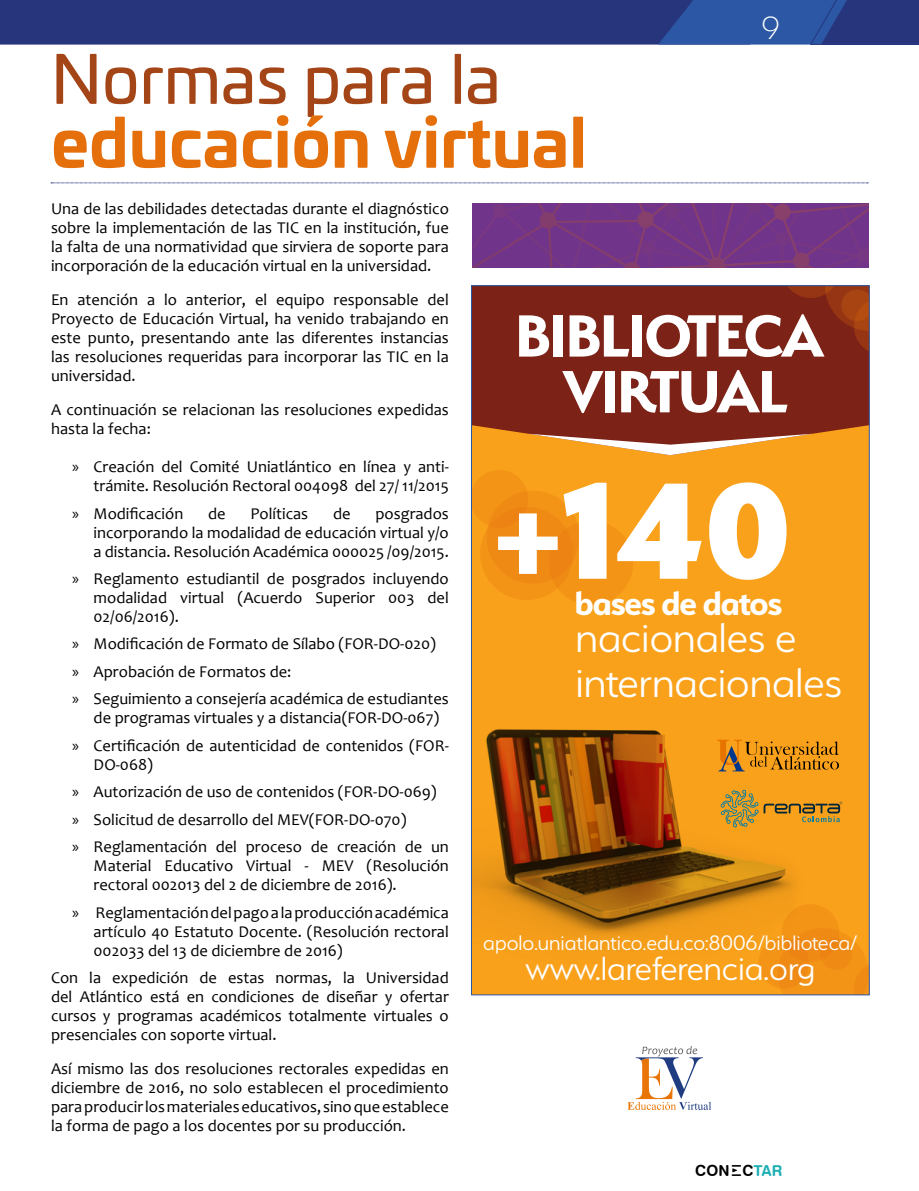
<style>
.page{position:relative;width:919px;height:1191px;background:#fff}
.page>*{position:absolute;margin:0;border:0;box-sizing:border-box;transform-origin:0 0}
.t1{font:800 153.3px "Serenity";color:#fff}
.t2{font:700 126.45px "Serenity";color:#fff}
.t3{font:700 66.6px/55.8px "Serenity";letter-spacing:-.04em;color:#fff;text-align:center}
.t4{font:700 66px "Univia Pro";color:#e46f0b}
.t5{font:66px "Univia Pro";color:#a44517}
.t6{font:300 46.5px/44.8px "Serenity";color:#fff}
.t7{font:700 38.25px "Serenity";letter-spacing:-.04em;color:#fff}
.t8{font:300 37.35px "Serenity";color:#fff}
.t9{font:200 36px "Serenity";color:#fff}
.t10{font:300 23.4px "Serenity";color:#fff}
.t11{font:16.5px/19px "Candara";color:#000;text-align:justify}
.t12{font:15px "Swiss 721 BT Bold Rounded";color:#000}
.s1{font-family:"Myriad Pro"}
.s2{color:#1cafb4}
</style>
<div class="page">
<svg style="left:732px;top:1165px;width:8px;height:10px"></svg>
<svg style="left:0;top:0;width:918px;height:45px;background:#283c83"></svg>
<svg style="left:51px;top:183px;width:817px;height:1px"></svg>
<svg style="left:472px;top:203px;width:396px;height:65px;background:#743586"></svg>
<div style="left:471px;top:286px;width:398px;height:709px;background:#f9a11b"></div>
<div style="left:473px;top:287px;width:394px;height:147px;background:#7c2217"></div>
<svg style="left:530px;top:434px;width:280px;height:21px"></svg>
<div style="left:486px;top:490px;width:93px;height:93px;background:#f39417;border-radius:50%"></div>
<div style="left:480px;top:507px;width:93px;height:93px;background:#ef8a14;border-radius:50%"></div>
<svg style="left:473px;top:470px;width:55px;height:56px"></svg>
<div style="left:781px;top:904px;width:58px;height:57px;background:#f39417;border-radius:50%"></div>
<svg style="left:777px;top:931px;width:90px;height:62px"></svg>
<div style="left:758px;top:938px;width:51px;height:50px;background:#ef8a14;border-radius:50%"></div>
<div style="left:820px;top:938px;width:32px;height:31px;background:#ef8a14;border-radius:50%"></div>
<div style="left:548px;top:520px;width:85px;height:85px;background:linear-gradient(to right,#ee8713,#f59918);border-radius:50%"></div>
<svg style="left:807px;top:741px;width:31px;height:29px"></svg>
<img style="left:473px;top:729px;width:334px;height:235px">
<svg style="left:720px;top:789px;width:122px;height:38px"></svg>
<svg style="left:781px;top:287px;width:86px;height:68px;background:#872a15"></svg>
<svg style="left:627px;top:1046px;width:84px;height:64px"></svg>
<h3 class="t9" style="left:761px;top:9px;width:20px">9</h3>
<h3 class="t5" style="left:51px;top:30px;width:451px">Normas para la</h3>
<h3 class="t4" style="left:51px;top:90px;width:537px">educación virtual</h3>
<p class="t11" style="left:51px;top:199px;width:399px">Una de las debilidades detectadas durante el diagnóstico sobre la implementación de las TIC en la institución, fue la falta de una normatividad que sirviera de soporte para incorporación de la educación virtual en la universidad.</p>
<p class="t11" style="left:51px;top:290px;width:399px">En atención a lo anterior, el equipo responsable del Proyecto de Educación Virtual, ha venido trabajando en este punto, presentando ante las diferentes instancias las resoluciones requeridas para incorporar las TIC en la universidad.</p>
<p class="t11" style="left:51px;top:400px;width:399px">A continuación se relacionan las resoluciones expedidas hasta la fecha:</p>
<p class="t11" style="left:72px;top:457px;width:378px;text-align:right"><span class="s1">»</span> Creación del Comité Uniatlántico en línea y anti&shy;trámite. Resolución Rectoral 004098 del 27/ 11/2015</p>
<p class="t11" style="left:72px;top:503px;width:112px"><span class="s1">»</span> Modificación</p>
<p class="t11" style="left:208px;top:503px;width:19px">de</p>
<p class="t11" style="left:250px;top:503px;width:59px">Políticas</p>
<p class="t11" style="left:333px;top:503px;width:19px">de</p>
<h3 class="t3" style="left:514px;top:307px;width:311px">BIBLIOTECA<br>VIRTUAL</h3>
<h1 class="t1" style="left:561px;top:443px;width:232px">140</h1>
<h3 class="t7" style="left:574px;top:581px;width:209px">bases de datos</h3>
<h3 class="t6" style="left:575px;top:615px;width:268px">nacionales e internacionales</h3>
<p class="t11" style="left:94px;top:503px;width:357px;text-indent:282px">posgrados incorporando la modalidad de educación virtual y/o a distancia. Resolución Académica 000025 /09/2015.</p>
<p class="t11" style="left:94px;top:569px;width:357px;text-indent:-21px"><span class="s1">»</span> Reglamento estudiantil de posgrados incluyendo modalidad virtual (Acuerdo Superior 003 del 02/06/2016).</p>
<p class="t11" style="left:72px;top:630px;width:378px;line-height:27.5px;text-align:left"><span class="s1">»</span> Modificación de Formato de Sílabo (FOR-DO-020)<br><span class="s1">»</span> Aprobación de Formatos de:<br><span class="s1">»</span> Seguimiento a consejería académica de estudiantes</p>
<p class="t11" style="left:72px;top:704px;width:378px;line-height:27.5px;text-indent:21px">de programas virtuales y a distancia(FOR-DO-067) <span class="s1">»</span> Certificación de autenticidad de contenidos (FOR-</p>
<p class="t11" style="left:72px;top:750px;width:378px;line-height:27.5px;text-align:left;text-indent:21px">DO-068)<br><span class="s1">»</span> Autorización de uso de contenidos (FOR-DO-069)<br><span class="s1">»</span> Solicitud de desarrollo del MEV(FOR-DO-070)<br><span class="s1">»</span> Reglamentación del proceso de creación de un</p>
<p class="t11" style="left:94px;top:856px;width:357px">Material Educativo Virtual - MEV (Resolución rectoral 002013 del 2 de diciembre de 2016).</p>
<p class="t11" style="left:94px;top:902px;width:357px;text-indent:-21px"><span class="s1">»</span> Reglamentación del pago a la producción académica artículo 40 Estatuto Docente. (Resolución rectoral 002033 del 13 de diciembre de 2016)</p>
<p class="t11" style="left:51px;top:968px;width:399px">Con la expedición de estas normas, la Universidad del Atlántico está en condiciones de diseñar y ofertar cursos y programas académicos totalmente virtuales o presenciales con soporte virtual.</p>
<p class="t11" style="left:51px;top:1059px;width:399px">Así mismo las dos resoluciones rectorales expedidas en diciembre de 2016, no solo establecen el procedimiento para producir los materiales educativos, sino que establece la forma de pago a los docentes por su producción.</p>
<h2 class="t2" style="left:493px;top:465px;width:71px">+</h2>
<h3 class="t10" style="left:483px;top:931px;width:376px">apolo.uniatlantico.edu.co:8006/biblioteca/</h3>
<h3 class="t8" style="left:525px;top:949px;width:291px">www.lareferencia.org</h3>
<p class="t12" style="left:695px;top:1161px;width:89px">CON C<span class="s2">TAR</span></p>
</div>
